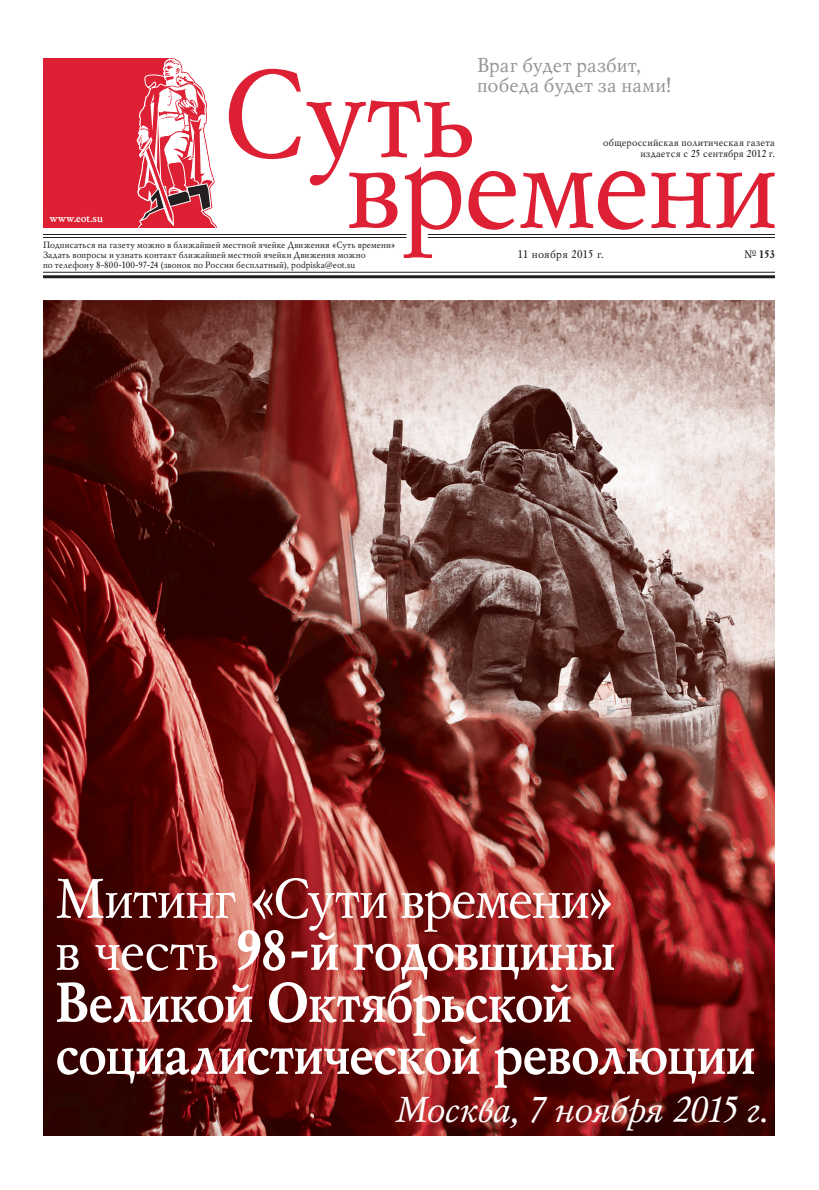
<style>
.page{position:relative;width:819px;height:1190px;background:#fff}
.page>*{position:absolute;margin:0;border:0;box-sizing:border-box;transform-origin:0 0}
.Heading{font:700 56px/52px "Mysl";letter-spacing:-.03em;color:#fff}
.Heading-2{font:italic 36px "Mysl";letter-spacing:-.01em;color:#fff}
.t1{font:20px/20px "Mysl";letter-spacing:.01em;color:#939598}
.Date-n-Num{font:11px "Mysl";letter-spacing:.015em;color:#231f20}
.t2{font:700 11px "Mysl";color:#fff}
.Date-n-Num-2{font:700 11px "Mysl";color:#231f20}
.t3{font:10px "Mysl";letter-spacing:.015em;color:#231f20}
.t4{font:9px/10px "Mysl";letter-spacing:.01em;color:#231f20}
.s1{font-weight:400}
</style>
<div class="page">
<svg style="left:651px;top:173px;width:60px;height:55px"></svg>
<svg style="left:717px;top:173px;width:58px;height:55px"></svg>
<svg style="left:229px;top:69px;width:72px;height:90px"></svg>
<svg style="left:307px;top:100px;width:338px;height:158px"></svg>
<svg style="left:43px;top:58px;width:174px;height:170px"></svg>
<hr style="left:43px;top:272px;width:732px;height:1px;background:#231f20">
<hr style="left:43px;top:275px;width:732px;height:3px;background:#231f20">
<hr style="left:428px;top:234px;width:347px;height:1px;background:#231f20">
<hr style="left:428px;top:237px;width:347px;height:1px;background:#231f20">
<hr style="left:43px;top:234px;width:363px;height:1px;background:#231f20">
<hr style="left:43px;top:237px;width:363px;height:1px;background:#231f20">
<img style="left:43px;top:300px;width:732px;height:836px">
<h3 class="t1" style="left:477px;top:55px;width:196px">Враг будет разбит, победа будет за нами!</h3>
<p class="t2" style="left:49px;top:211px;width:55px">www.eot.su</p>
<p class="t3" style="left:603px;top:136px;width:173px">общероссийская политическая газета</p>
<p class="t3" style="left:640px;top:147px;width:136px">издается с 25 сентября 2012 г.</p>
<p class="t4" style="left:43px;top:240px;width:354px">Подписаться на газету можно в ближайшей местной ячейке Движения «Суть времени»<br>Задать вопросы и узнать контакт ближайшей местной ячейки Движения можно<br>по телефону 8-800-100-97-24 (звонок по России бесплатный), podpiska@eot.su</p>
<p class="Date-n-Num" style="left:518px;top:247px;width:88px">11 ноября 2015 г.</p>
<p class="Date-n-Num-2" style="left:744px;top:247px;width:32px"><span class="s1">№</span> 153</p>
<p class="Heading" style="left:55px;top:871px;width:702px"><span class="s1">Митинг «Сути времени»<br>в честь</span> 98-й годовщины<br>Великой Октябрьской социалистической революции</p>
<p class="Heading-2" style="left:396px;top:1086px;width:374px">Москва, 7 ноября 2015 г.</p>
</div>
